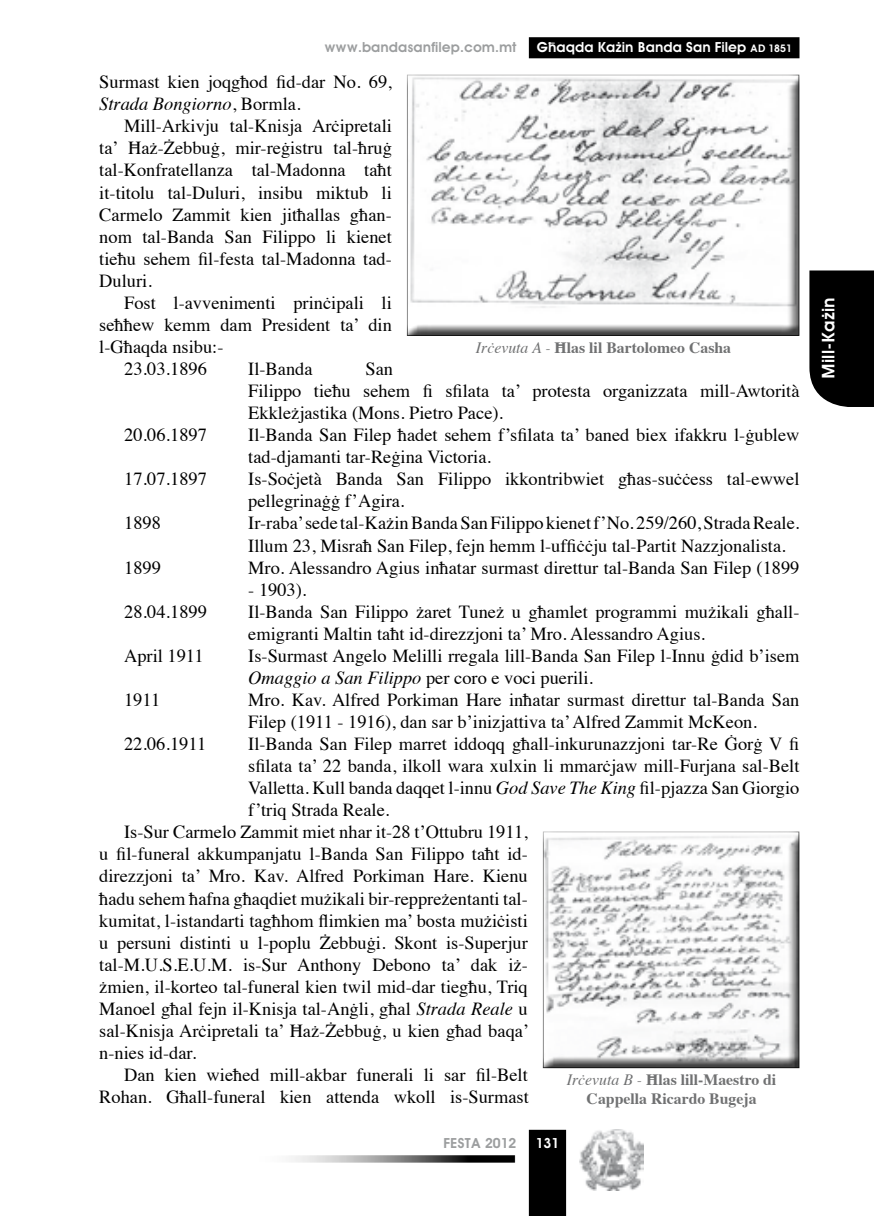
<style>
.page{position:relative;width:874px;height:1216px;background:#fff}
.page>*{position:absolute;margin:0;border:0;box-sizing:border-box;transform-origin:0 0}
.t1{font:18.38px/22.1px "Times";color:#000}
.t2{font:17.5px "M Avant Garde Demi";color:#fff}
.t3{font:700 15.75px/18.9px "Times";color:#707172;text-align:center}
.t4{font:14px "M Avant Garde Demi";color:#9c9e9f}
.t5{font:14px "M Avant Garde Demi";color:#fff}
.s1{font-size:10.5px}
.s2{font-style:italic}
.s3{font-weight:400;font-style:italic}
</style>
<div class="page">
<div style="left:529px;top:38px;width:269px;height:19px;background:#000"></div>
<div style="left:528px;top:37px;width:271px;height:21px;border:2px solid #000"></div>
<svg style="left:291px;top:1158px;width:221px;height:1px"></svg>
<div style="left:244px;top:1155px;width:271px;height:7px;border:2px solid #000"></div>
<img style="left:579px;top:1129px;width:64px;height:61px">
<div style="left:528px;top:1129px;width:38px;height:86px;background:#000"></div>
<svg style="left:809px;top:270px;width:64px;height:137px;background:#0d0d0d"></svg>
<div style="left:405px;top:74px;width:395px;height:262px;background:#000;opacity:.75"></div>
<div style="left:541px;top:831px;width:260px;height:237px;background:#000;opacity:.75"></div>
<p class="t4" style="left:324px;top:39px;width:193px">www.bandasanfilep.com.mt</p>
<p class="t5" style="left:536px;top:39px;width:257px">G˙aqda KaΩin Banda San Filep <span class="s1">AD 1851</span></p>
<p class="t1" style="left:99px;top:69px;width:294px">Surmast kien joqgħod fid-dar No. 69,<br><span class="s2">Strada Bongiorno</span>, Bormla.</p>
<p class="t1" style="left:99px;top:114px;width:294px;text-align:justify;text-indent:25px">Mill-Arkivju tal-Knisja Arċipretali ta’ Ħaż-Żebbuġ, mir-reġistru tal-ħruġ tal-Konfratellanza tal-Madonna taħt it-titolu tal-Duluri, insibu miktub li Carmelo Zammit kien jitħallas għan&shy;nom tal-Banda San Filippo li kienet tieħu sehem fil-festa tal-Madonna tad-Duluri.</p>
<p class="t1" style="left:124px;top:290px;width:269px">Fost l-avvenimenti prinċipali li</p>
<p class="t1" style="left:99px;top:312px;width:294px">seħħew kemm dam President ta’ din</p>
<p class="t1" style="left:99px;top:334px;width:126px">l-Għaqda nsibu:-</p>
<p class="t1" style="left:124px;top:356px;width:84px">23.03.1896</p>
<p class="t1" style="left:248px;top:356px;width:66px">Il-Banda</p>
<p class="t3" style="left:475px;top:336px;width:256px"><span class="s3">Irċevuta A -</span> Ħlas lil Bartolomeo Casha</p>
<p class="t1" style="left:248px;top:356px;width:552px;text-indent:117px">San<br>Filippo tieħu sehem fi sfilata ta’ protesta organizzata mill-Awtorità<br>Ekkleżjastika (Mons. Pietro Pace).</p>
<p class="t1" style="left:124px;top:422px;width:84px">20.06.1897</p>
<p class="t1" style="left:248px;top:422px;width:552px">Il-Banda San Filep ħadet sehem f’sfilata ta’ baned biex ifakkru l-ġublew tad-djamanti tar-Reġina Victoria.</p>
<p class="t1" style="left:124px;top:466px;width:84px">17.07.1897</p>
<p class="t1" style="left:248px;top:466px;width:552px">Is-Soċjetà Banda San Filippo ikkontribwiet għas-suċċess tal-ewwel pellegrinaġġ f’Agira.</p>
<p class="t1" style="left:124px;top:510px;width:38px">1898</p>
<p class="t1" style="left:248px;top:510px;width:552px">Ir-raba’ sede tal-Każin Banda San Filippo kienet f’No. 259/260, Strada Reale.<br>Illum 23, Misraħ San Filep, fejn hemm l-uffiċċju tal-Partit Nazzjonalista.</p>
<p class="t1" style="left:124px;top:555px;width:38px">1899</p>
<p class="t1" style="left:248px;top:555px;width:552px">Mro. Alessandro Agius inħatar surmast direttur tal-Banda San Filep (1899</p>
<p class="t1" style="left:248px;top:577px;width:60px">- 1903).</p>
<p class="t1" style="left:124px;top:599px;width:84px">28.04.1899</p>
<p class="t1" style="left:248px;top:599px;width:552px">Il-Banda San Filippo żaret Tuneż u għamlet programmi mużikali għall&shy;emigranti Maltin taħt id-direzzjoni ta’ Mro. Alessandro Agius.</p>
<p class="t1" style="left:124px;top:643px;width:81px">April 1911</p>
<p class="t1" style="left:248px;top:643px;width:552px">Is-Surmast Angelo Melilli rregala lill-Banda San Filep l-Innu ġdid b’isem<br><span class="s2">Omaggio a San Filippo</span> per coro e voci puerili.</p>
<p class="t1" style="left:124px;top:687px;width:38px">1911</p>
<p class="t1" style="left:248px;top:687px;width:552px">Mro. Kav. Alfred Porkiman Hare inħatar surmast direttur tal-Banda San<br>Filep (1911 - 1916), dan sar b’inizjattiva ta’ Alfred Zammit McKeon.</p>
<p class="t1" style="left:124px;top:731px;width:84px">22.06.1911</p>
<p class="t1" style="left:248px;top:731px;width:552px">Il-Banda San Filep marret iddoqq għall-inkurunazzjoni tar-Re Ġorġ V fi</p>
<p class="t1" style="left:248px;top:753px;width:552px">sfilata ta’ 22 banda, ilkoll wara xulxin li mmarċjaw mill-Furjana sal-Belt</p>
<p class="t1" style="left:248px;top:775px;width:552px">Valletta. Kull banda daqqet l-innu <span class="s2">God Save The King</span> fil-pjazza San Giorgio</p>
<p class="t1" style="left:248px;top:797px;width:143px">f’triq Strada Reale.</p>
<p class="t1" style="left:124px;top:819px;width:405px">Is-Sur Carmelo Zammit miet nhar it-28 t’Ottubru 1911,</p>
<p class="t1" style="left:99px;top:841px;width:430px">u fil-funeral akkumpanjatu l-Banda San Filippo taħt id-</p>
<p class="t1" style="left:99px;top:863px;width:430px">direzzjoni ta’ Mro. Kav. Alfred Porkiman Hare. Kienu</p>
<p class="t1" style="left:99px;top:885px;width:430px">ħadu sehem ħafna għaqdiet mużikali bir-reppreżentanti tal-</p>
<p class="t1" style="left:99px;top:907px;width:430px">kumitat, l-istandarti tagħhom flimkien ma’ bosta mużiċisti</p>
<p class="t1" style="left:99px;top:929px;width:430px">u persuni distinti u l-poplu Żebbuġi. Skont is-Superjur</p>
<p class="t1" style="left:99px;top:951px;width:430px">tal-M.U.S.E.U.M. is-Sur Anthony Debono ta’ dak iż-</p>
<p class="t1" style="left:99px;top:973px;width:430px">żmien, il-korteo tal-funeral kien twil mid-dar tiegħu, Triq</p>
<p class="t1" style="left:99px;top:996px;width:430px">Manoel għal fejn il-Knisja tal-Anġli, għal <span class="s2">Strada Reale</span> u</p>
<p class="t1" style="left:99px;top:1018px;width:431px">sal-Knisja Arċipretali ta’ Ħaż-Żebbuġ, u kien għad baqa’</p>
<p class="t1" style="left:99px;top:1040px;width:98px">n-nies id-dar.</p>
<p class="t1" style="left:124px;top:1062px;width:405px">Dan kien wieħed mill-akbar funerali li sar fil-Belt</p>
<p class="t1" style="left:99px;top:1084px;width:431px">Rohan. Għall-funeral kien attenda wkoll is-Surmast</p>
<p class="t3" style="left:566px;top:1068px;width:211px"><span class="s3">Irċevuta B -</span> Ħlas lill-Maestro di<br>Cappella Ricardo Bugeja</p>
<p class="t4" style="left:443px;top:1134px;width:74px">FESTA 2012</p>
<p class="t5" style="left:535px;top:1134px;width:25px">131</p>
<p class="t2" style="left:817px;top:378px;width:82px;rotate:-90deg">Mill-KaΩin</p>
</div>
